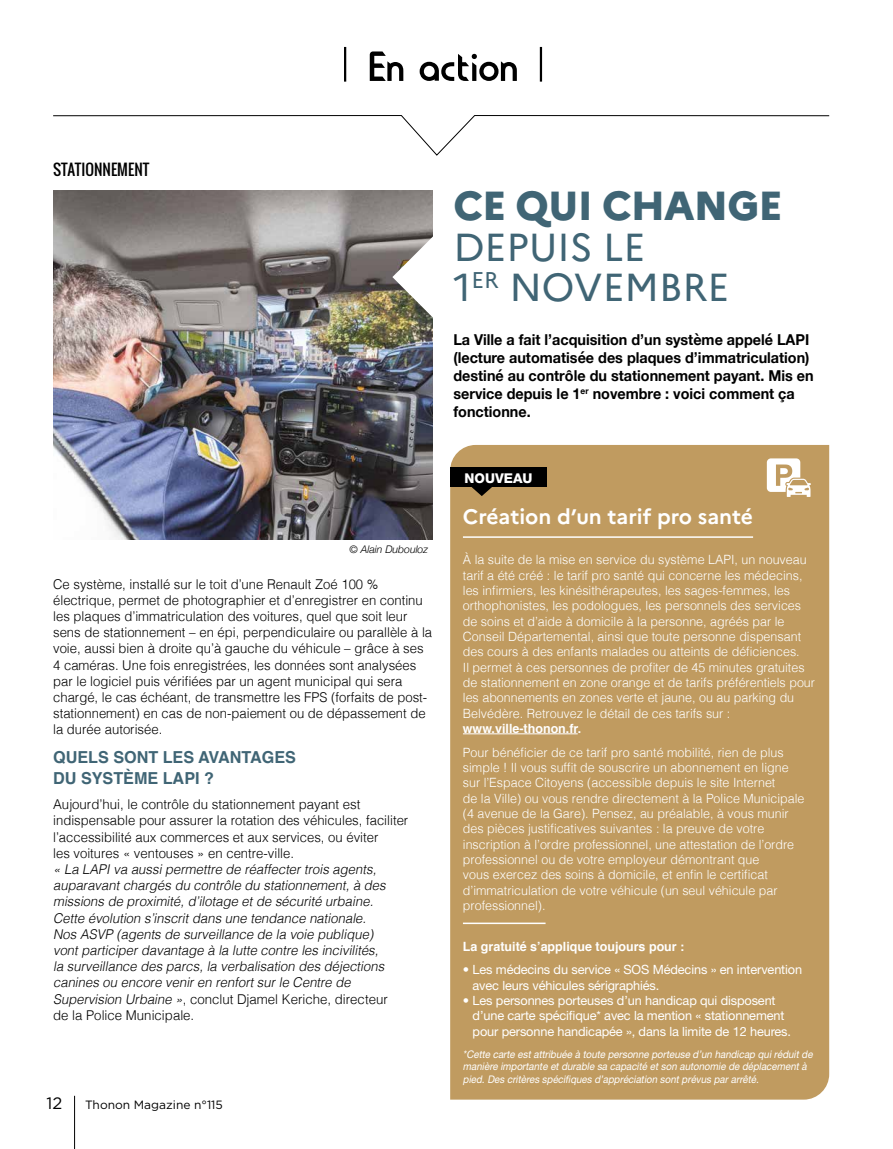
<style>
.page{position:relative;width:893px;height:1149px;background:#fff}
.page>*{position:absolute;margin:0;border:0;box-sizing:border-box;transform-origin:0 0}
.t1{font:800 40.5px "Marianne";letter-spacing:-.02em;color:#406575}
.t2{font:39px/40.5px "Marianne";color:#406575}
.t3{font:700 21px "Marianne";color:#fff}
.t4{font:700 16.5px/21.6px "Helvetica";color:#406575}
.t5{font:16.5px "Gotham";color:#000}
.t6{font:700 15px/18px "Helvetica Neue";color:#000;scale:.96 1}
.t7{font:15px "Oswald";color:#000}
.t8{font:300 13.5px/16.2px "Helvetica";color:#000}
.t9{font:italic 300 13.5px/16.2px "Helvetica";color:#000}
.t10{font:800 13.5px "Helvetica Neue";color:#fff}
.t11{font:300 12.75px/15.3px "Helvetica";color:#fff}
.t12{font:12.75px/15.3px "Helvetica Neue";letter-spacing:-.01em;color:#fff}
.t13{font:700 12.75px "Helvetica";color:#fff}
.t14{font:12px "Gotham";color:#000}
.t15{font:italic 10.5px/12.6px "Helvetica Neue";color:#fff;scale:.93 1}
.t16{font:italic 300 10.5px "Helvetica Neue";color:#000}
.s1{font-style:normal}
</style>
<div class="page">
<hr style="left:344px;top:47px;width:2px;height:35px;background:#000">
<hr style="left:540px;top:47px;width:2px;height:35px;background:#000">
<svg style="left:370px;top:51px;width:33px;height:30px"></svg>
<svg style="left:420px;top:54px;width:97px;height:27px"></svg>
<svg style="left:53px;top:115px;width:777px;height:41px"></svg>
<hr style="left:74px;top:1095px;width:1px;height:53px;background:#000">
<div style="left:450px;top:445px;width:379px;height:654px;background:#c09b60"></div>
<hr style="left:463px;top:536px;width:290px;height:1px;background:#fff">
<hr style="left:463px;top:733px;width:115px;height:1px;background:#fff">
<hr style="left:463px;top:922px;width:83px;height:1px;background:#fff">
<svg style="left:472px;top:487px;width:20px;height:9px"></svg>
<div style="left:450px;top:467px;width:97px;height:20px;background:#000"></div>
<img style="left:53px;top:190px;width:379px;height:349px">
<svg style="left:392px;top:235px;width:41px;height:84px"></svg>
<svg style="left:767px;top:458px;width:44px;height:39px"></svg>
<p class="t7" style="left:53px;top:158px;width:98px">STATIONNEMENT</p>
<h1 class="t1" style="left:453px;top:181px;width:331px">CE QUI CHANGE</h1>
<h2 class="t2" style="left:453px;top:226px;width:278px">DEPUIS LE<br>1<sup>ER</sup> NOVEMBRE</h2>
<p class="t6" style="left:453px;top:331px;width:377px">La Ville a fait l’acquisition d’un système appelé LAPI (lecture automatisée des plaques d’immatriculation) destiné au contrôle du stationnement payant. Mis en service depuis le 1<sup>er</sup> novembre : voici comment ça fonctionne.</p>
<p class="t16" style="left:349px;top:541px;width:80px">© Alain Dubouloz</p>
<p class="t8" style="left:53px;top:574px;width:381px">Ce système, installé sur le toit d’une Renault Zoé 100 % électrique, permet de photographier et d’enregistrer en continu les plaques d’immatriculation des voitures, quel que soit leur sens de stationnement – en épi, perpendiculaire ou parallèle à la voie, aussi bien à droite qu’à gauche du véhicule – grâce à ses 4 caméras. Une fois enregistrées, les données sont analysées par le logiciel puis vérifiées par un agent municipal qui sera chargé, le cas échéant, de transmettre les FPS (forfaits de post&shy;stationnement) en cas de non-paiement ou de dépassement de la durée autorisée.</p>
<p class="t4" style="left:53px;top:746px;width:244px">QUELS SONT LES AVANTAGES<br>DU SYSTÈME LAPI ?</p>
<p class="t8" style="left:53px;top:795px;width:357px">Aujourd’hui, le contrôle du stationnement payant est indispensable pour assurer la rotation des véhicules, faciliter l’accessibilité aux commerces et aux services, ou éviter<br>les voitures « ventouses » en centre-ville.</p>
<p class="t9" style="left:53px;top:859px;width:338px">« La LAPIva aussipermettre de réaffectertroisagents, auparavantchargésdu contrôle du stationnement,à des missionsde proximité,d’ilotage etde sécurité urbaine.<br>Cette évolution s’inscritdansune tendance nationale.<br>NosASVP (agentsde surveillance de la voie publique) vontparticiperdavantage à la lutte contre lesincivilités, la surveillance desparcs,la verbalisation desdéjections caninesou encore veniren renfortsurle Centre de Supervision Urbaine »<span class="s1">, conclut Djamel Keriche, directeur de la Police Municipale.</span></p>
<p class="t5" style="left:47px;top:1092px;width:17px">12</p>
<p class="t14" style="left:85px;top:1096px;width:139px">Thonon Magazine n°115</p>
<p class="t10" style="left:465px;top:469px;width:70px">NOUVEAU</p>
<h3 class="t3" style="left:463px;top:499px;width:292px">Création d’un tarif pro santé</h3>
<p class="t11" style="left:463px;top:551px;width:354px">À la suite de la mise en service du système LAPI, un nouveau tarif a été créé : le tarif pro santé qui concerne les médecins, les infirmiers, les kinésithérapeutes, les sages-femmes, les orthophonistes, les podologues, les personnels des services de soins et d’aide à domicile à la personne, agréés par le Conseil Départemental, ainsi que toute personne dispensant des cours à des enfants malades ou atteints de déficiences.<br>Il permet à ces personnes de profiter de 45 minutes gratuites de stationnement en zone orange et de tarifs préférentiels pour les abonnements en zones verte et jaune, ou au parking du Belvédère. Retrouvez le détail de ces tarifs sur :</p>
<p class="t13" style="left:463px;top:717px;width:120px">www.ville-thonon.fr.</p>
<p class="t11" style="left:463px;top:743px;width:343px">Pour bénéficier de ce tarif pro santé mobilité, rien de plus simple ! Il vous suffit de souscrire un abonnement en ligne sur l’Espace Citoyens (accessible depuis le site Internet<br>de la Ville) ou vous rendre directement à la Police Municipale (4 avenue de la Gare). Pensez, au préalable, à vous munir des pièces justificatives suivantes : la preuve de votre inscription à l’ordre professionnel, une attestation de l’ordre professionnel ou de votre employeur démontrant que<br>vous exercez des soins à domicile, et enfin le certificat d’immatriculation de votre véhicule (un seul véhicule par professionnel).</p>
<p class="t13" style="left:463px;top:935px;width:223px">La gratuité s’applique toujours pour :</p>
<p class="t12" style="left:473px;top:961px;width:331px;text-indent:-10px">• Les médecins du service « SOS Médecins » en intervention avec leurs véhicules sérigraphiés.</p>
<p class="t12" style="left:473px;top:992px;width:320px;text-indent:-10px">• Les personnes porteuses d’un handicap qui disposent d’une carte spécifique* avec la mention « stationnement pour personne handicapée », dans la limite de 12 heures.</p>
<p class="t15" style="left:463px;top:1047px;width:380px">*Cette carte estattribuée à toute personne porteuse d’un handicap quiréduitde manière importante etdurable sa capacité etson autonomie de déplacementà pied.Des critères spécifiques d’appréciation sontprévus pararrêté.</p>
</div>
